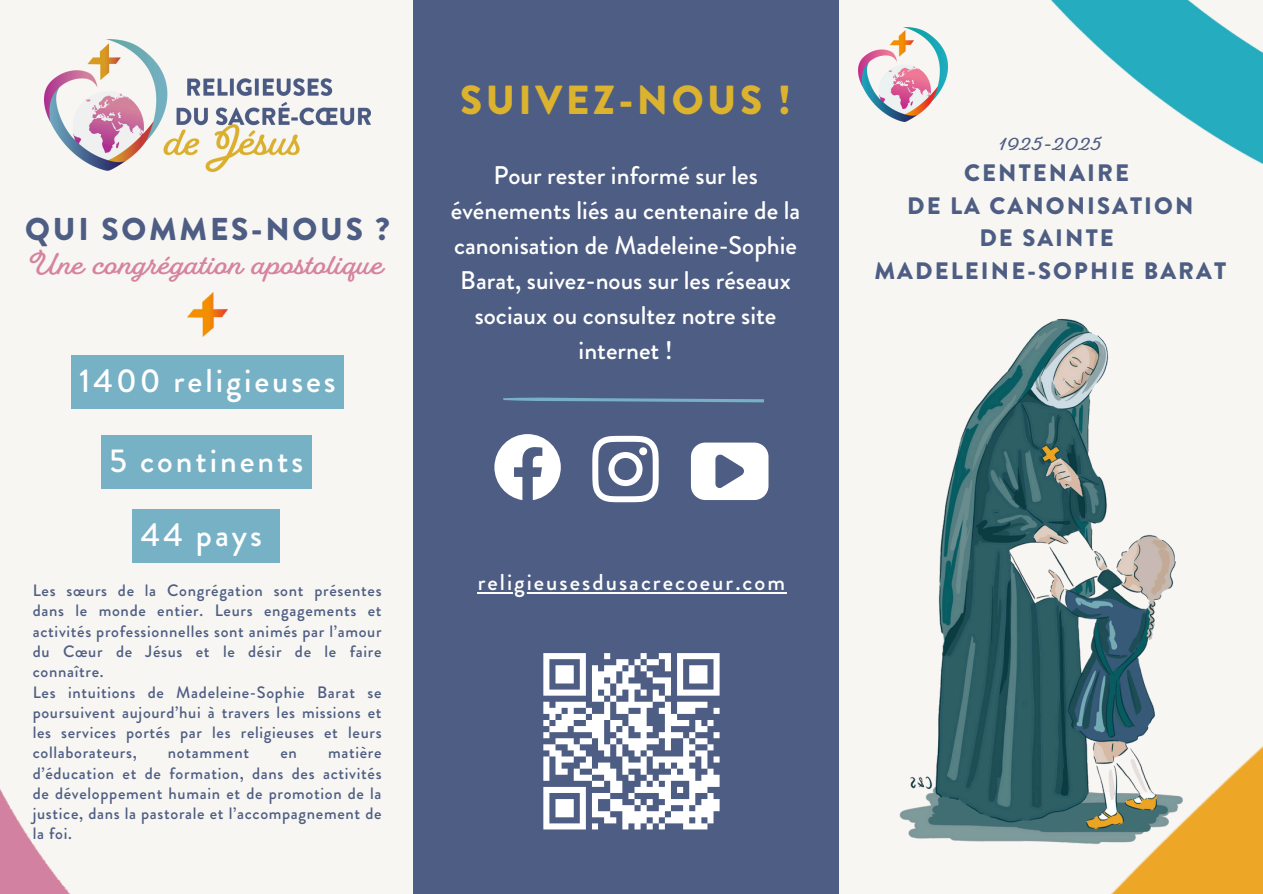
<style>
.page{position:relative;width:1263px;height:894px;background:#fff}
.page>*{position:absolute;margin:0;border:0;box-sizing:border-box;transform-origin:0 0}
.t1{font:900 40.5px "Brandon Grotesque";letter-spacing:.09em;color:#dcb32f}
.t2{font:500 33px "Brandon Grotesque";letter-spacing:.09em;color:#fff}
.t3{font:900 31.5px "Brandon Grotesque";letter-spacing:.09em;color:#4e5d83}
.t4{font:700 27.9px "Fairwater Script";letter-spacing:.015em;color:#d683a0}
.t5{font:500 25.5px/34.8px "Brandon Grotesque";color:#fff;text-align:center}
.t6{font:900 23.7px/32.7px "Brandon Grotesque";letter-spacing:.09em;color:#4e5d83;text-align:center}
.t7{font:500 22.95px "Brandon Grotesque";letter-spacing:.09em;color:#fff}
.t8{font:700 17.55px "Fairwater Script";letter-spacing:.085em;color:#4e5d83}
.t9{font:500 16.5px/20.2px "Brandon Grotesque";letter-spacing:.04em;color:#4e5d83;text-align:justify}
</style>
<div class="page">
<div style="left:0;top:0;width:1263px;height:893px;background:#f7f6f2"></div>
<div style="left:413px;top:0;width:425px;height:893px;background:#4e5d83"></div>
<img style="left:1112px;top:745px;width:151px;height:148px">
<img style="left:859px;top:28px;width:89px;height:93px">
<img style="left:1051px;top:0;width:211px;height:164px">
<svg style="left:494px;top:434px;width:67px;height:66px"></svg>
<svg style="left:592px;top:435px;width:67px;height:67px"></svg>
<svg style="left:543px;top:653px;width:177px;height:177px"></svg>
<svg style="left:691px;top:442px;width:77px;height:58px"></svg>
<img style="left:44px;top:40px;width:327px;height:131px">
<img style="left:187px;top:292px;width:41px;height:44px">
<img style="left:0;top:540px;width:280px;height:353px">
<svg style="left:503px;top:397px;width:260px;height:5px"></svg>
<img style="left:899px;top:319px;width:292px;height:543px">
<hr style="left:478px;top:591px;width:309px;height:2px;background:#fff">
<div style="left:71px;top:355px;width:273px;height:54px;background:#77b1c5"></div>
<div style="left:133px;top:508px;width:147px;height:54px;background:#77b1c5"></div>
<div style="left:101px;top:434px;width:210px;height:54px;background:#77b1c5"></div>
<h2 class="t3" style="left:25px;top:207px;width:366px">QUI SOMMES-NOUS ?</h2>
<p class="t4" style="left:30px;top:248px;width:354px">Une congrégation apostolique</p>
<h3 class="t2" style="left:79px;top:357px;width:258px">1400 religieuses</h3>
<p class="t2" style="left:110px;top:437px;width:195px">5 continents</p>
<p class="t2" style="left:141px;top:511px;width:123px">44 pays</p>
<h4 class="t9" style="left:33px;top:580px;width:350px">Les sœurs de la Congrégation sont présentes dans le monde entier. Leurs engagements et activités professionnelles sont animés par l’amour du Cœur de Jésus et le désir de le faire connaître.</h4>
<p class="t9" style="left:33px;top:681px;width:350px">Les intuitions de Madeleine-Sophie Barat se poursuivent aujourd’hui à travers les missions et les services portés par les religieuses et leurs collaborateurs,</p>
<p class="t9" style="left:33px;top:742px;width:350px;text-indent:295px">matière d’éducation et de formation, dans des activités de développement humain et de promotion de la justice, dans la pastorale et l’accompagnement de la foi.</p>
<p class="t9" style="left:168px;top:742px;width:83px">notamment</p>
<p class="t9" style="left:280px;top:742px;width:18px">en</p>
<h3 class="t1" style="left:460px;top:71px;width:332px">SUIVEZ-NOUS !</h3>
<p class="t5" style="left:451px;top:158px;width:351px">Pour rester informé sur les événements liés au centenaire de la canonisation de Madeleine-Sophie<br>Barat, suivez-nous sur les réseaux sociaux ou consultez notre site internet !</p>
<h3 class="t7" style="left:478px;top:566px;width:309px">religieusesdusacrecoeur.com</h3>
<p class="t8" style="left:1000px;top:133px;width:103px">1925-2025</p>
<p class="t6" style="left:874px;top:157px;width:353px">CENTENAIRE<br>DE LA CANONISATION<br>DE SAINTE<br>MADELEINE-SOPHIE BARAT</p>
</div>
